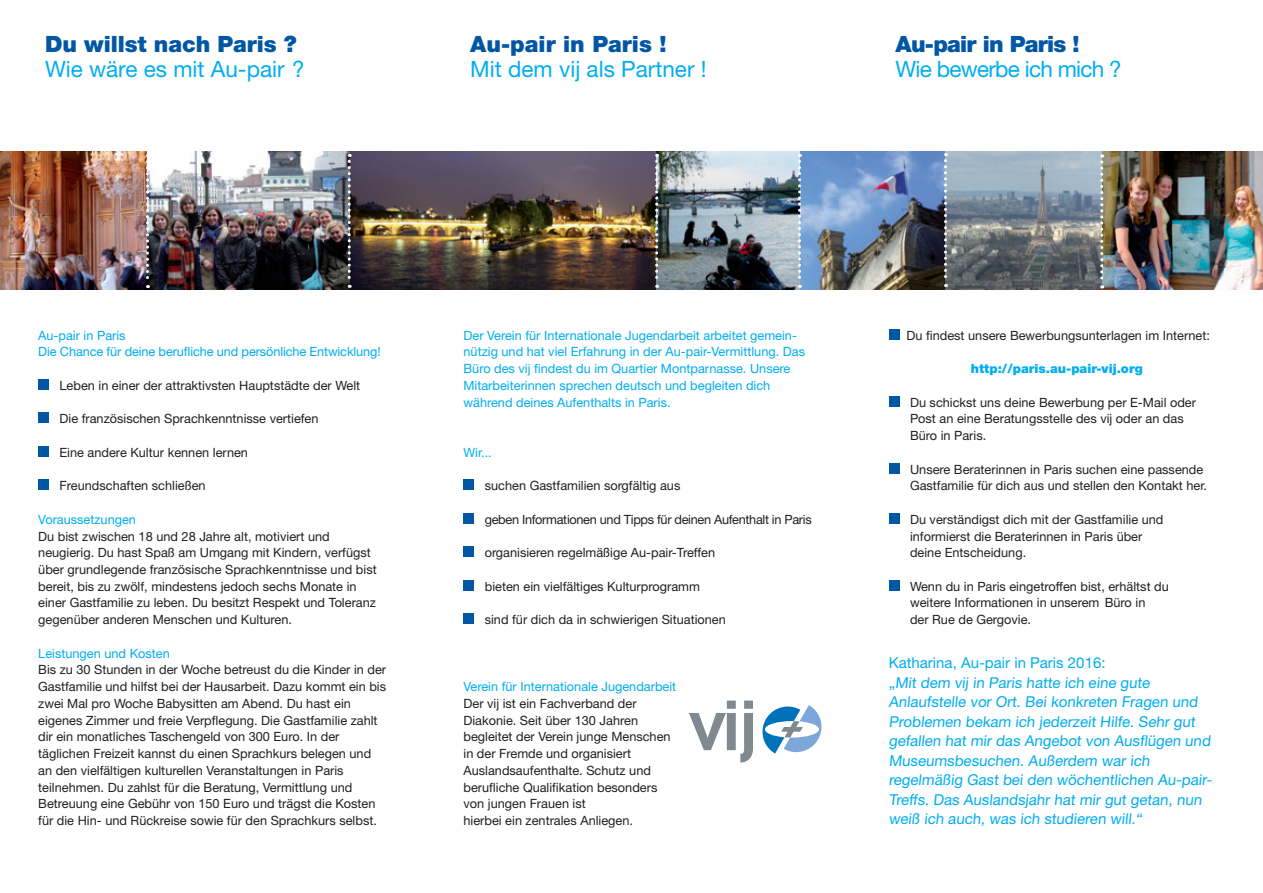
<style>
.page{position:relative;width:1263px;height:893px;background:#fff}
.page>*{position:absolute;margin:0;border:0;box-sizing:border-box;transform-origin:0 0}
.Head_15_auf_16_74{font:22.5px "Helvetica Neue LT Pro";color:#00aeef}
.Head_15_auf_16_74-2{font:900 22.5px "Helvetica Neue LT Pro";letter-spacing:-.005em;color:#0157a4}
.Head_15_auf_16_74-3{font:22.5px "Helvetica Neue LT Pro";letter-spacing:-.03em;color:#00aeef}
.Head_15_auf_16_74-4{font:900 22.5px "Helvetica Neue LT Pro";letter-spacing:-.03em;color:#0157a4}
.Hervorhebung_10_auf{font:15px/19.5px "Helvetica Neue LT Pro";color:#00aeef}
.Copy_8_5_auf_11_16{font:12.75px/16.8px "Helvetica Neue LT Pro";color:#231f20}
.Copy_8_5_auf_11_16-2{font:12.75px/16.8px "Helvetica Neue LT Pro";color:#00aeef}
.Copy_8_5_auf_11_16-3{font:12.75px "Helvetica Neue LT Pro";letter-spacing:-.025em;color:#231f20}
.Copy_8_5_auf_11_16-4{font:900 12.75px "Helvetica Neue LT Pro";color:#00aeef}
</style>
<div class="page">
<div style="left:463px;top:480px;width:11px;height:10px;background:#0157a4"></div>
<div style="left:463px;top:513px;width:11px;height:11px;background:#0157a4"></div>
<div style="left:463px;top:547px;width:11px;height:10px;background:#0157a4"></div>
<div style="left:463px;top:580px;width:11px;height:11px;background:#0157a4"></div>
<div style="left:463px;top:613px;width:11px;height:11px;background:#0157a4"></div>
<div style="left:38px;top:379px;width:11px;height:11px;background:#0157a4"></div>
<div style="left:38px;top:413px;width:11px;height:10px;background:#0157a4"></div>
<div style="left:38px;top:446px;width:11px;height:11px;background:#0157a4"></div>
<div style="left:38px;top:480px;width:11px;height:10px;background:#0157a4"></div>
<div style="left:889px;top:329px;width:10px;height:11px;background:#0157a4"></div>
<div style="left:889px;top:396px;width:10px;height:11px;background:#0157a4"></div>
<div style="left:889px;top:463px;width:10px;height:11px;background:#0157a4"></div>
<div style="left:889px;top:513px;width:10px;height:11px;background:#0157a4"></div>
<div style="left:889px;top:580px;width:10px;height:11px;background:#0157a4"></div>
<img style="left:185px;top:152px;width:881px;height:138px">
<img style="left:1066px;top:152px;width:197px;height:138px">
<svg style="left:1100px;top:155px;width:3px;height:133px"></svg>
<img style="left:0;top:152px;width:185px;height:138px">
<svg style="left:944px;top:153px;width:3px;height:134px"></svg>
<svg style="left:798px;top:154px;width:3px;height:134px"></svg>
<svg style="left:655px;top:154px;width:3px;height:134px"></svg>
<svg style="left:146px;top:154px;width:3px;height:134px"></svg>
<svg style="left:348px;top:154px;width:3px;height:134px"></svg>
<svg style="left:689px;top:701px;width:64px;height:61px"></svg>
<svg style="left:762px;top:705px;width:59px;height:48px"></svg>
<p class="Head_15_auf_16_74-2" style="left:45px;top:30px;width:253px">Du willst nach Paris ?</p>
<p class="Head_15_auf_16_74" style="left:45px;top:55px;width:261px">Wie wäre es mit Au-pair ?</p>
<p class="Head_15_auf_16_74-2" style="left:470px;top:30px;width:198px">Au-pair in Paris !</p>
<p class="Head_15_auf_16_74" style="left:470px;top:55px;width:238px">Mit dem vij als Partner !</p>
<p class="Head_15_auf_16_74-4" style="left:895px;top:30px;width:186px">Au-pair in Paris !</p>
<p class="Head_15_auf_16_74-3" style="left:895px;top:55px;width:228px">Wie bewerbe ich mich ?</p>
<p class="Copy_8_5_auf_11_16-2" style="left:38px;top:326px;width:89px">Au-pair in Paris</p>
<p class="Copy_8_5_auf_11_16-2" style="left:38px;top:343px;width:344px">Die Chance für deine berufliche und persönliche Entwicklung!</p>
<p class="Copy_8_5_auf_11_16" style="left:60px;top:377px;width:302px">Leben in einer der attraktivsten Hauptstädte der Welt</p>
<p class="Copy_8_5_auf_11_16" style="left:60px;top:410px;width:261px">Die französischen Sprachkenntnisse vertiefen</p>
<p class="Copy_8_5_auf_11_16" style="left:60px;top:444px;width:190px">Eine andere Kultur kennen lernen</p>
<p class="Copy_8_5_auf_11_16" style="left:60px;top:477px;width:148px">Freundschaften schließen</p>
<p class="Copy_8_5_auf_11_16-2" style="left:38px;top:510px;width:99px">Voraussetzungen</p>
<p class="Copy_8_5_auf_11_16" style="left:38px;top:527px;width:340px">Du bist zwischen 18 und 28 Jahre alt, motiviert und neugierig. Du hast Spaß am Umgang mit Kindern, verfügst über grundlegende französische Sprachkenntnisse und bist bereit, bis zu zwölf, mindestens jedoch sechs Monate in einer Gastfamilie zu leben. Du besitzt Respekt und Toleranz gegenüber anderen Menschen und Kulturen.</p>
<p class="Copy_8_5_auf_11_16-2" style="left:38px;top:644px;width:133px">Leistungen und Kosten</p>
<p class="Copy_8_5_auf_11_16" style="left:38px;top:661px;width:349px">Bis zu 30 Stunden in der Woche betreust du die Kinder in der Gastfamilie und hilfst bei der Hausarbeit. Dazu kommt ein bis zwei Mal pro Woche Babysitten am Abend. Du hast ein eigenes Zimmer und freie Verpflegung. Die Gastfamilie zahlt dir ein monatliches Taschengeld von 300 Euro. In der täglichen Freizeit kannst du einen Sprachkurs belegen und an den vielfältigen kulturellen Veranstaltungen in Paris teilnehmen. Du zahlst für die Beratung, Vermittlung und Betreuung eine Gebühr von 150 Euro und trägst die Kosten für die Hin- und Rückreise sowie für den Sprachkurs selbst.</p>
<p class="Copy_8_5_auf_11_16-2" style="left:463px;top:326px;width:343px">Der Verein für Internationale Jugendarbeit arbeitet gemein&shy;nützig und hat viel Erfahrung in der Au-pair-Vermittlung. Das Büro des vij findest du im Quartier Montparnasse. Unsere Mitarbeiterinnen sprechen deutsch und begleiten dich während deines Aufenthalts in Paris.</p>
<p class="Copy_8_5_auf_11_16-2" style="left:463px;top:444px;width:30px">Wir...</p>
<p class="Copy_8_5_auf_11_16" style="left:485px;top:477px;width:197px">suchen Gastfamilien sorgfältig aus</p>
<p class="Copy_8_5_auf_11_16-3" style="left:485px;top:511px;width:328px">geben Informationen und Tipps für deinen Aufenthalt in Paris</p>
<p class="Copy_8_5_auf_11_16" style="left:485px;top:544px;width:232px">organisieren regelmäßige Au-pair-Treffen</p>
<p class="Copy_8_5_auf_11_16" style="left:485px;top:577px;width:217px">bieten ein vielfältiges Kulturprogramm</p>
<p class="Copy_8_5_auf_11_16" style="left:485px;top:611px;width:243px">sind für dich da in schwierigen Situationen</p>
<p class="Copy_8_5_auf_11_16-2" style="left:463px;top:678px;width:214px">Verein für Internationale Jugendarbeit</p>
<p class="Copy_8_5_auf_11_16" style="left:463px;top:695px;width:209px">Der vij ist ein Fachverband der<br>Diakonie. Seit über 130 Jahren begleitet der Verein junge Menschen in der Fremde und organisiert<br>Auslandsaufenthalte. Schutz und berufliche Qualifikation besonders von jungen Frauen ist</p>
<p class="Copy_8_5_auf_11_16" style="left:463px;top:812px;width:171px">hierbei ein zentrales Anliegen.</p>
<p class="Copy_8_5_auf_11_16" style="left:906px;top:326px;width:305px">Du findest unsere Bewerbungsunterlagen im Internet:</p>
<p class="Copy_8_5_auf_11_16-4" style="left:971px;top:361px;width:173px">http://paris.au-pair-vij.org</p>
<p class="Copy_8_5_auf_11_16" style="left:910px;top:393px;width:287px">Du schickst uns deine Bewerbung per E-Mail oder<br>Post an eine Beratungsstelle des vij oder an das</p>
<p class="Copy_8_5_auf_11_16" style="left:910px;top:427px;width:78px">Büro in Paris.</p>
<p class="Copy_8_5_auf_11_16" style="left:910px;top:460px;width:298px">Unsere Beraterinnen in Paris suchen eine passende<br>Gastfamilie für dich aus und stellen den Kontakt her.</p>
<p class="Copy_8_5_auf_11_16" style="left:910px;top:510px;width:255px">Du verständigst dich mit der Gastfamilie und</p>
<p class="Copy_8_5_auf_11_16" style="left:910px;top:527px;width:234px">informierst die Beraterinnen in Paris über</p>
<p class="Copy_8_5_auf_11_16" style="left:910px;top:544px;width:118px">deine Entscheidung.</p>
<p class="Copy_8_5_auf_11_16" style="left:910px;top:577px;width:260px">Wenn du in Paris eingetroffen bist, erhältst du weitere Informationen in unserem Büro in</p>
<p class="Copy_8_5_auf_11_16" style="left:910px;top:611px;width:123px">der Rue de Gergovie.</p>
<p class="Hervorhebung_10_auf" style="left:889px;top:653px;width:326px">Katharina, Au-pair in Paris 2016:<br>„Mit dem vij in Paris hatte ich eine gute Anlaufstelle vor Ort. Bei konkreten Fragen und Problemen bekam ich jederzeit Hilfe. Sehr gut gefallen hat mir das Angebot von Ausflügen und Museumsbesuchen. Außerdem war ich regelmäßig Gast bei den wöchentlichen Au-pair-Treffs. Das Auslandsjahr hat mir gut getan, nun weiß ich auch, was ich studieren will.“</p>
</div>
